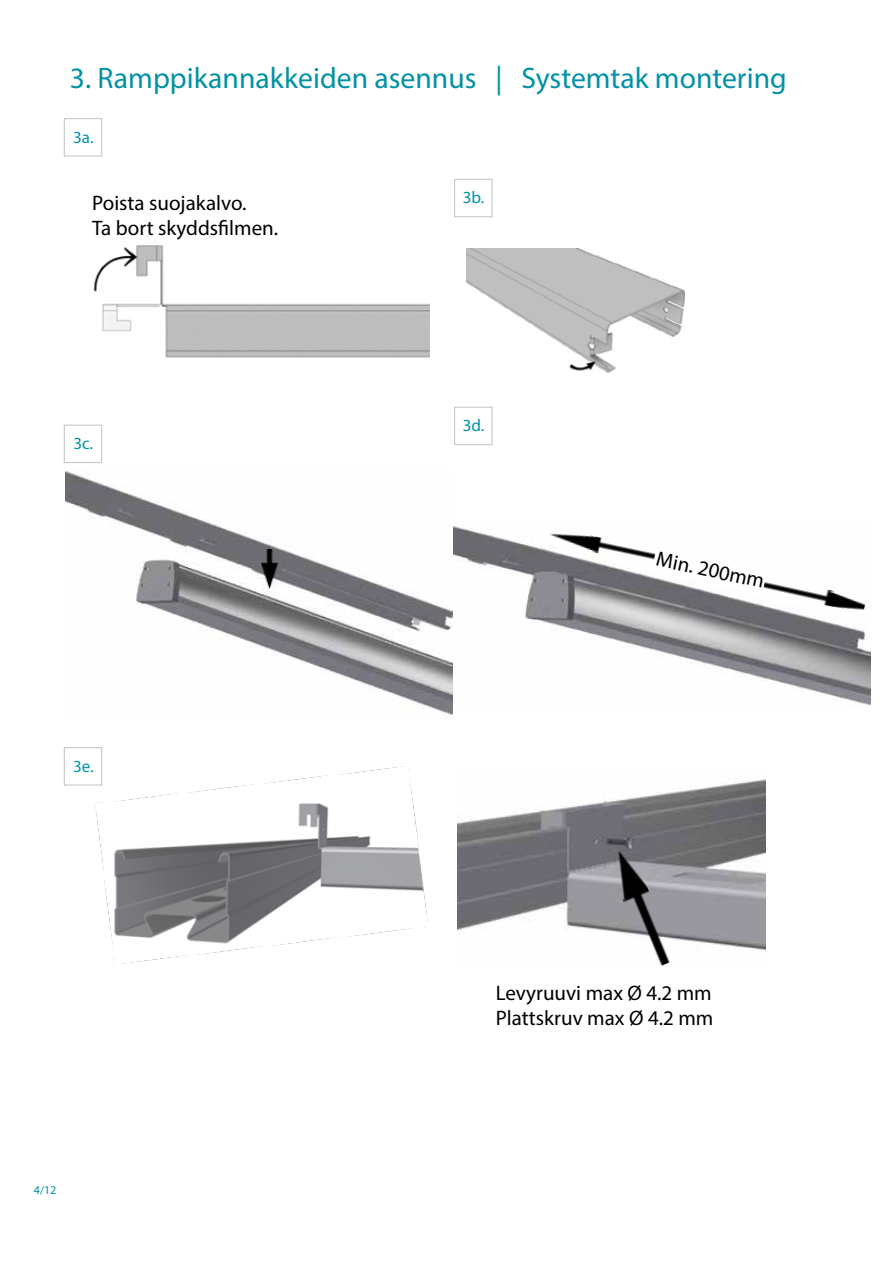
<style>
.page{position:relative;width:893px;height:1263px;background:#fff}
.page>*{position:absolute;margin:0;border:0;box-sizing:border-box;transform-origin:0 0}
.t1{font:29.7px "Myriad Pro";color:#0391a6}
.t2{font:21px/25.2px "Myriad Pro";color:#000}
.t3{font:17.1px "Myriad Pro";color:#0091a7}
.t4{font:12px "Myriad Pro";color:#0091a7}
.s1{color:#0091a7}
</style>
<div class="page">
<img style="left:453px;top:525px;width:417px;height:180px">
<img style="left:66px;top:471px;width:387px;height:244px">
<img style="left:102px;top:245px;width:327px;height:113px">
<img style="left:93px;top:245px;width:50px;height:52px">
<img style="left:467px;top:248px;width:218px;height:125px">
<img style="left:95px;top:766px;width:332px;height:198px">
<img style="left:458px;top:779px;width:307px;height:172px">
<img style="left:261px;top:550px;width:16px;height:38px">
<img style="left:605px;top:846px;width:72px;height:120px">
<div style="left:64px;top:118px;width:38px;height:39px;border:1px solid #c6c6c6"></div>
<div style="left:454px;top:179px;width:38px;height:38px;border:1px solid #c6c6c6"></div>
<div style="left:64px;top:425px;width:38px;height:38px;border:1px solid #c6c6c6"></div>
<div style="left:454px;top:407px;width:38px;height:38px;border:1px solid #c6c6c6"></div>
<div style="left:64px;top:747px;width:38px;height:38px;border:1px solid #c6c6c6"></div>
<img style="left:763px;top:576px;width:103px;height:37px">
<img style="left:549px;top:527px;width:107px;height:38px">
<h1 class="t1" style="left:70px;top:60px;width:718px">3. Ramppikannakkeiden asennus <span class="s1">|</span> Systemtak montering</h1>
<p class="t3" style="left:73px;top:126px;width:22px">3a.</p>
<p class="t2" style="left:92px;top:190px;width:188px">Poista suojakalvo.<br>Ta bort skyddsfilmen.</p>
<p class="t3" style="left:73px;top:433px;width:21px">3c.</p>
<p class="t3" style="left:73px;top:755px;width:22px">3e.</p>
<p class="t3" style="left:463px;top:187px;width:23px">3b.</p>
<p class="t3" style="left:463px;top:415px;width:23px">3d.</p>
<p class="t2" style="left:659px;top:546px;width:111px;rotate:12deg">Min. 200mm</p>
<p class="t4" style="left:34px;top:1182px;width:24px">4/12</p>
<p class="t2" style="left:496px;top:980px;width:219px">Levyruuvi max Ø 4.2 mm<br>Plattskruv max Ø 4.2 mm</p>
</div>
